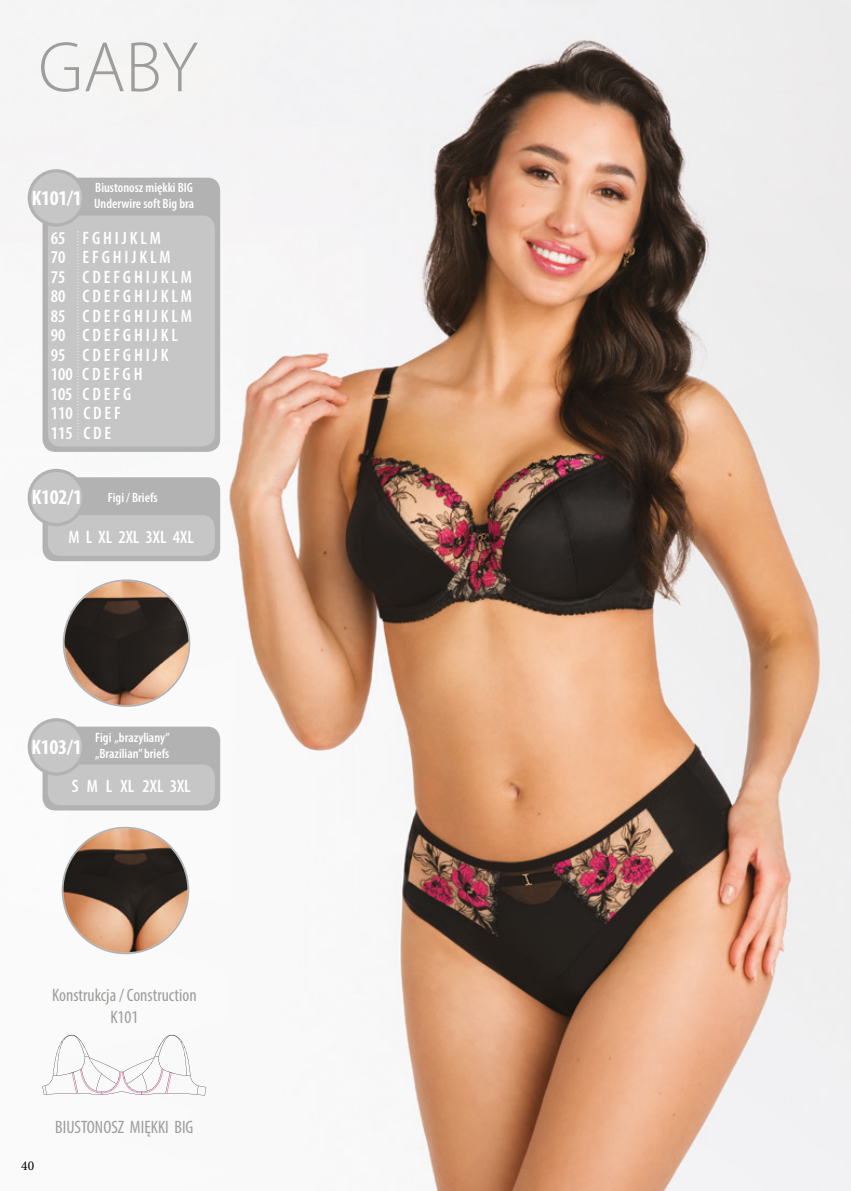
<style>
.page{position:relative;width:851px;height:1191px;background:#fff}
.page>*{position:absolute;margin:0;border:0;box-sizing:border-box;transform-origin:0 0}
.t1{font:300 72px "Myriad Pro";color:#9d9d9c}
.t2{font:700 condensed 21px "Myriad Pro";letter-spacing:-.01em;color:#fff}
.t3{font:600 condensed 18px/19.5px "Myriad Pro";letter-spacing:.16em;color:#fff}
.t4{font:condensed 18px/21.6px "Myriad Pro";color:#9d9d9c;text-align:center}
.t5{font:600 condensed 18px "Myriad Pro";color:#fff}
.t6{font:600 condensed 13.5px/16.2px "Myriad Pro";color:#fff}
.t7{font:13.5px "Minion Pro";color:#000}
</style>
<div class="page">
<img style="left:0;top:0;width:850px;height:1191px">
<svg style="left:62px;top:826px;width:127px;height:128px"></svg>
<img style="left:63px;top:828px;width:124px;height:124px;border-radius:62px">
<svg style="left:63px;top:579px;width:127px;height:128px"></svg>
<img style="left:65px;top:581px;width:123px;height:124px;border-radius:62px">
<svg style="left:28px;top:718px;width:192px;height:92px"></svg>
<div style="left:31px;top:721px;width:51px;height:51px;background:#c6c6c6;border-radius:50%"></div>
<svg style="left:28px;top:469px;width:192px;height:92px"></svg>
<div style="left:31px;top:472px;width:51px;height:51px;background:#c6c6c6;border-radius:50%"></div>
<svg style="left:28px;top:169px;width:192px;height:283px;fill:#b3b2b2"></svg>
<div style="left:31px;top:172px;width:51px;height:51px;background:#c6c6c6;border-radius:50%"></div>
<div style="left:48px;top:215px;width:167px;height:231px;background:#c6c6c6"></div>
<svg style="left:42px;top:1034px;width:164px;height:61px"></svg>
<h1 class="t1" style="left:38px;top:24px;width:161px">GABY</h1>
<p class="t2" style="left:32px;top:185px;width:52px">K101/1</p>
<p class="t6" style="left:94px;top:179px;width:101px">Biustonosz miękki BIG<br>Underwire soft Big bra</p>
<p class="t3" style="left:51px;top:228px;width:143px">65 FGHIJKLM<br>70 EFGHIJKLM<br>75 CDEFGHIJKLM<br>80 CDEFGHIJKLM<br>85 CDEFGHIJKLM<br>90 CDEFGHIJKL<br>95 CDEFGHIJK<br>100 CDEFGH<br>105 CDEFG<br>110 CDEF<br>115 CDE</p>
<p class="t2" style="left:32px;top:484px;width:52px">K102/1</p>
<p class="t6" style="left:108px;top:489px;width:51px">Figi / Briefs</p>
<p class="t5" style="left:69px;top:525px;width:127px">M L XL 2XL 3XL 4XL</p>
<p class="t2" style="left:32px;top:733px;width:52px">K103/1</p>
<p class="t6" style="left:95px;top:729px;width:76px">Figi „brazyliany” „Brazilian” briefs</p>
<p class="t3" style="left:72px;top:775px;width:120px">S M L XL 2XL 3XL</p>
<p class="t4" style="left:52px;top:984px;width:146px">Konstrukcja / Construction<br>K101</p>
<p class="t7" style="left:21px;top:1156px;width:14px">40</p>
<p class="t4" style="left:55px;top:1116px;width:140px">BIUSTONOSZ MIĘKKI BIG</p>
</div>
